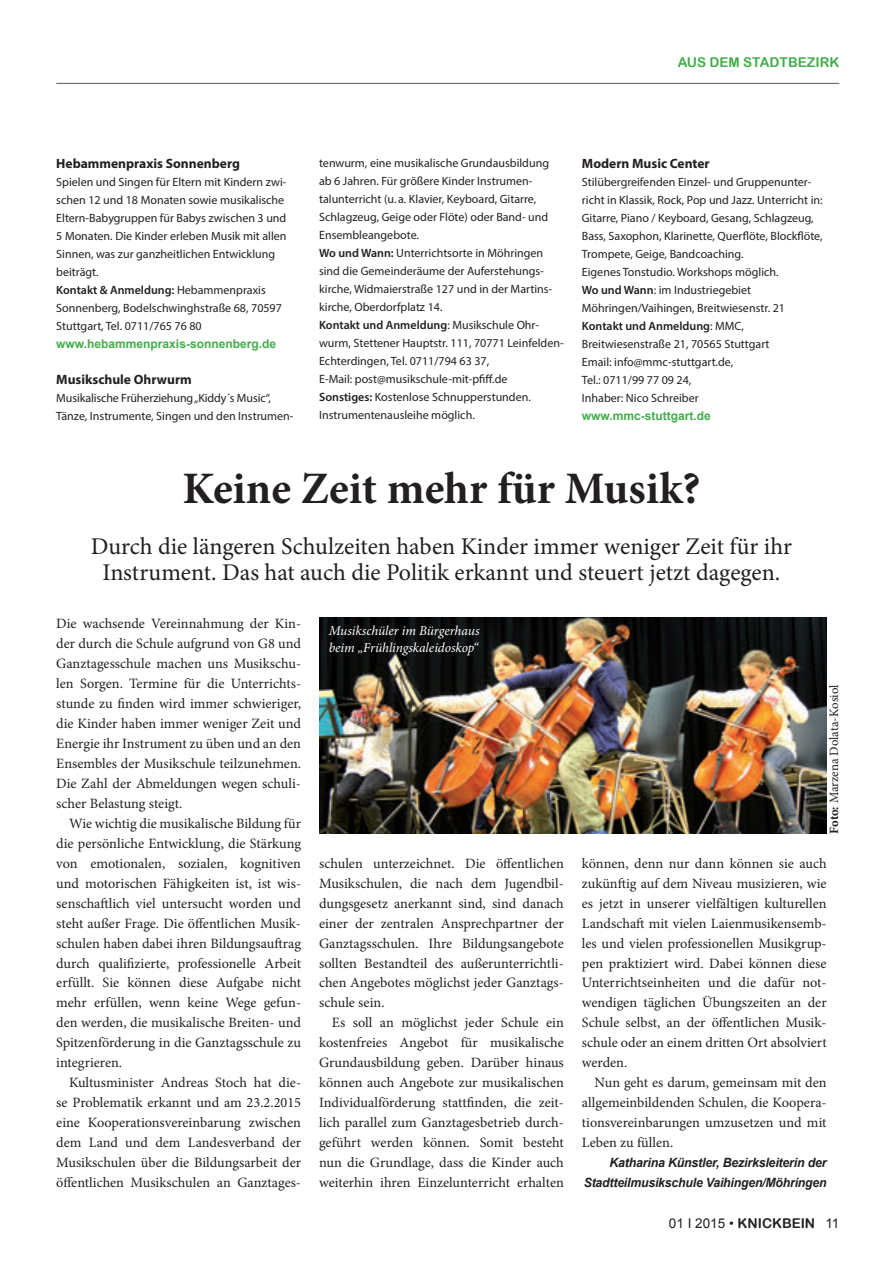
<style>
.page{position:relative;width:895px;height:1263px;background:#fff}
.page>*{position:absolute;margin:0;border:0;box-sizing:border-box;transform-origin:0 0}
.t1{font:700 45px "Minion Pro";color:#231f20}
.t2{font:24px/25.5px "Minion Pro";color:#231f20;text-align:center}
.t3{font:14.25px/20px "Minion Pro";color:#231f20;text-align:justify}
.t4{font:700 13.5px "Myriad Pro";color:#231f20}
.t5{font:italic 13.5px/16.5px "Minion Pro";letter-spacing:-.005em;color:#fff}
.t6{font:13.5px "Arial";color:#231f20}
.t7{font:13.5px "Arial Rounded MT Bold";color:#40ae49}
.t8{font:italic 700 12.75px/20px "Arial";letter-spacing:-.015em;color:#231f20;text-align:right}
.t9{font:12.75px "Minion Pro";color:#231f20}
.t10{font:12px/18px "Myriad Pro";color:#231f20}
.t11{font:700 12px "Arial";color:#40ae49}
.s1{font-weight:600}
.s2{font-weight:700}
.s3{font-family:"Arial Rounded MT Bold"}
</style>
<div class="page">
<hr style="left:56px;top:83px;width:783px;height:1px;background:#57585a">
<img style="left:319px;top:618px;width:507px;height:216px">
<p class="t7" style="left:677px;top:54px;width:163px">AUS DEM STADTBEZIRK</p>
<p class="t4" style="left:56px;top:154px;width:185px">Hebammenpraxis Sonnenberg</p>
<p class="t10" style="left:56px;top:172px;width:232px">Spielen und Singen für Eltern mit Kindern zwi&shy;schen 12 und 18 Monaten sowie musikalische Eltern-Babygruppen für Babys zwischen 3 und 5 Monaten. Die Kinder erleben Musik mit allen Sinnen, was zur ganzheitlichen Entwicklung beiträgt.<br><span class="s1">Kontakt &amp; Anmeldung:</span> Hebammenpraxis Sonnenberg, Bodelschwinghstraße 68, 70597<br>Stuttgart, Tel. 0711/765 76 80</p>
<p class="t11" style="left:56px;top:335px;width:221px">www.hebammenpraxis-sonnenberg.de</p>
<p class="t4" style="left:56px;top:370px;width:137px">Musikschule Ohrwurm</p>
<p class="t10" style="left:56px;top:388px;width:239px">Musikalische Früherziehung „Kiddy´s Music“,<br>Tänze, Instrumente, Singen und den Instrumen-</p>
<p class="t10" style="left:319px;top:154px;width:246px">tenwurm, eine musikalische Grundausbildung ab 6 Jahren. Für größere Kinder Instrumen&shy;talunterricht (u. a. Klavier, Keyboard, Gitarre, Schlagzeug, Geige oder Flöte) oder Band- und Ensembleangebote.<br><span class="s1">Wo und Wann:</span> Unterrichtsorte in Möhringen sind die Gemeinderäume der Auferstehungs&shy;kirche, Widmaierstraße 127 und in der Martins&shy;kirche, Oberdorfplatz 14.<br><span class="s1">Kontakt und Anmeldung</span>: Musikschule Ohr&shy;wurm, Stettener Hauptstr. 111, 70771 Leinfelden-Echterdingen, Tel. 0711/794 63 37,<br>E-Mail: post@musikschule-mit-pfiff.de<br><span class="s1">Sonstiges:</span> Kostenlose Schnupperstunden.<br>Instrumentenausleihe möglich.</p>
<p class="t4" style="left:581px;top:155px;width:129px">Modern Music Center</p>
<p class="t10" style="left:581px;top:173px;width:242px">Stilübergreifenden Einzel- und Gruppenunter&shy;richt in Klassik, Rock, Pop und Jazz. Unterricht in:<br>Gitarre, Piano / Keyboard, Gesang, Schlagzeug, Bass, Saxophon, Klarinette, Querflöte, Blockflöte, Trompete, Geige, Bandcoaching.<br>Eigenes Tonstudio. Workshops möglich.<br><span class="s1">Wo und Wann</span>: im Industriegebiet Möhringen/Vaihingen, Breitwiesenstr. 21<br><span class="s1">Kontakt und Anmeldung</span>: MMC, Breitwiesenstraße 21, 70565 Stuttgart<br>Email: info@mmc-stuttgart.de,<br>Tel.: 0711/99 77 09 24,<br>Inhaber: Nico Schreiber</p>
<p class="t11" style="left:581px;top:408px;width:130px">www.mmc-stuttgart.de</p>
<h1 class="t1" style="left:182px;top:457px;width:519px">Keine Zeit mehr für Musik?</h1>
<h2 class="t2" style="left:91px;top:534px;width:702px">Durch die längeren Schulzeiten haben Kinder immer weniger Zeit für ihr<br>Instrument. Das hat auch die Politik erkannt und steuert jetzt dagegen.</h2>
<p class="t3" style="left:56px;top:614px;width:246px">Die wachsende Vereinnahmung der Kin&shy;der durch die Schule aufgrund von G8 und Ganztagesschule machen uns Musikschu&shy;len Sorgen. Termine für die Unterrichts&shy;stunde zu finden wird immer schwieriger, die Kinder haben immer weniger Zeit und Energie ihr Instrument zu üben und an den Ensembles der Musikschule teilzunehmen.<br>Die Zahl der Abmeldungen wegen schuli&shy;scher Belastung steigt.</p>
<p class="t3" style="left:56px;top:813px;width:246px;text-indent:13px">Wie wichtig die musikalische Bildung für die persönliche Entwicklung, die Stärkung von emotionalen, sozialen, kognitiven und motorischen Fähigkeiten ist, ist wis&shy;senschaftlich viel untersucht worden und steht außer Frage. Die öffentlichen Musik&shy;schulen haben dabei ihren Bildungsauftrag durch qualifizierte, professionelle Arbeit erfüllt. Sie können diese Aufgabe nicht mehr erfüllen, wenn keine Wege gefun&shy;den werden, die musikalische Breiten- und Spitzenförderung in die Ganztagsschule zu integrieren.</p>
<p class="t3" style="left:56px;top:1073px;width:246px;text-indent:13px">Kultusminister Andreas Stoch hat die&shy;se Problematik erkannt und am 23.2.2015 eine Kooperationsvereinbarung zwischen dem Land und dem Landesverband der Musikschulen über die Bildungsarbeit der öffentlichen Musikschulen an Ganztages-</p>
<p class="t5" style="left:328px;top:623px;width:152px">Musikschüler im Bürgerhaus beim „Frühlingskaleidoskop“</p>
<p class="t3" style="left:319px;top:853px;width:246px">schulen unterzeichnet. Die öffentlichen Musikschulen, die nach dem Jugendbil&shy;dungsgesetz anerkannt sind, sind danach einer der zentralen Ansprechpartner der Ganztagsschulen. Ihre Bildungsangebote sollten Bestandteil des außerunterrichtli&shy;chen Angebotes möglichst jeder Ganztags&shy;schule sein.</p>
<p class="t3" style="left:319px;top:1013px;width:246px;text-indent:13px">Es soll an möglichst jeder Schule ein kostenfreies Angebot für musikalische Grundausbildung geben. Darüber hinaus können auch Angebote zur musikalischen Individualförderung stattfinden, die zeit&shy;lich parallel zum Ganztagesbetrieb durch&shy;geführt werden können. Somit besteht nun die Grundlage, dass die Kinder auch weiterhin ihren Einzelunterricht erhalten</p>
<p class="t9" style="left:825px;top:834px;width:151px;rotate:-90deg"><span class="s2">Foto:</span> Marzena Dolata-Kosiol</p>
<p class="t3" style="left:581px;top:853px;width:246px">können, denn nur dann können sie auch zukünftig auf dem Niveau musizieren, wie es jetzt in unserer vielfältigen kulturellen Landschaft mit vielen Laienmusikensemb&shy;les und vielen professionellen Musikgrup&shy;pen praktiziert wird. Dabei können diese Unterrichtseinheiten und die dafür not&shy;wendigen täglichen Übungszeiten an der Schule selbst, an der öffentlichen Musik&shy;schule oder an einem dritten Ort absolviert werden.</p>
<p class="t3" style="left:581px;top:1073px;width:246px;text-indent:13px">Nun geht es darum, gemeinsam mit den allgemeinbildenden Schulen, die Koopera&shy;tionsvereinbarungen umzusetzen und mit Leben zu füllen.</p>
<p class="t8" style="left:583px;top:1153px;width:244px">Katharina Künstler, Bezirksleiterin der<br>Stadtteilmusikschule Vaihingen/Möhringen</p>
<p class="t6" style="left:668px;top:1214px;width:172px">01 I 2015 • <span class="s3">KNICKBEIN</span> 11</p>
</div>
